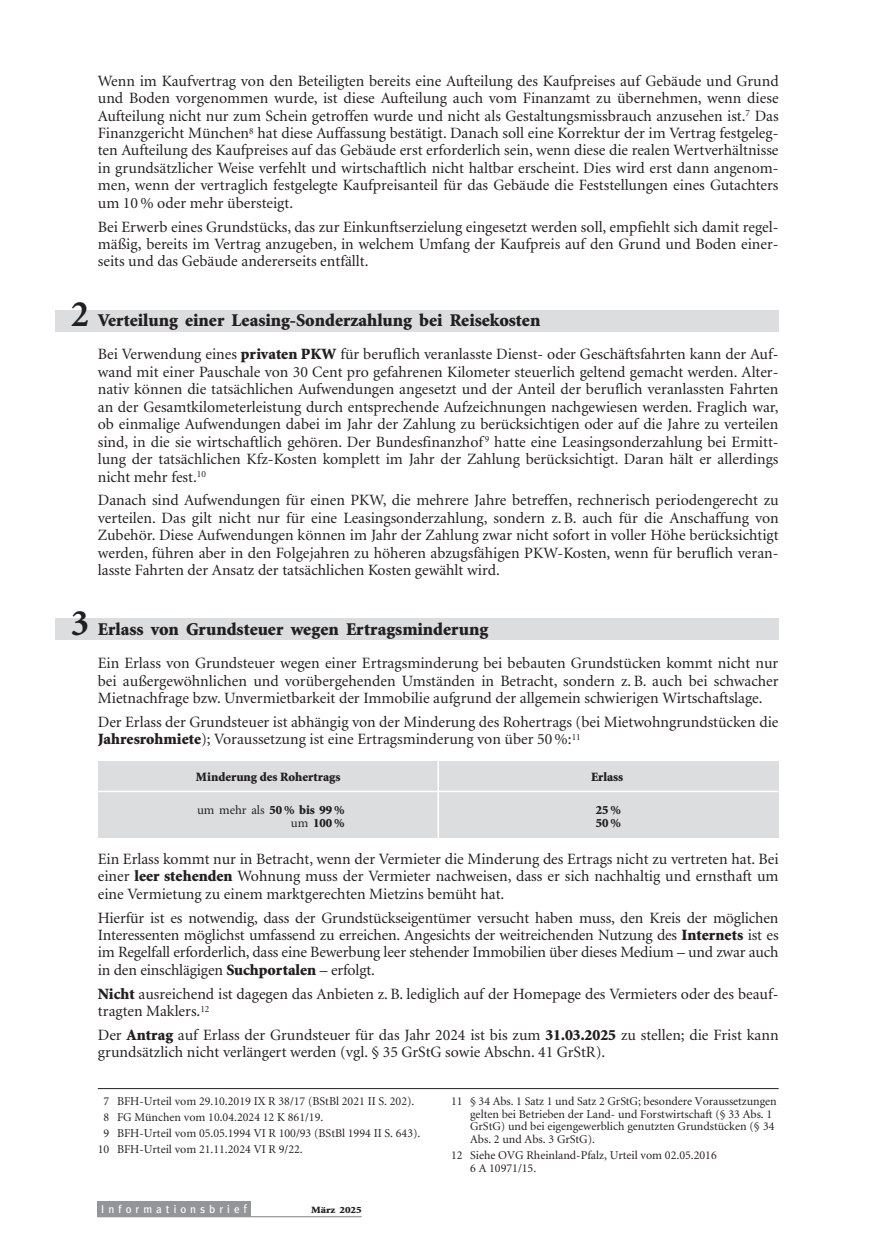
<style>
.page{position:relative;width:885px;height:1259px;background:#fff}
.page>*{position:absolute;margin:0;border:0;box-sizing:border-box;transform-origin:0 0}
.t1{font:900 18px "Minion";color:#231f20}
.t2{font:15.75px/17.4px "Minion";color:#231f20;text-align:justify}
.t3{font:900 12.75px "Minion";color:#231f20}
.t4{font:12.75px "Minion";color:#231f20}
.t5{font:12px/12.8px "Minion";color:#231f20}
.t6{font:11.25px "Meta";letter-spacing:.36em;color:#fff}
.t7{font:900 9.6px "Minion";color:#231f20;scale:1.15 1}
.s1{font-weight:700;font-size:37.5px}
.s2{font-weight:900}
.s3{font-weight:400}
.s4{font-size:12px}
</style>
<div class="page">
<div style="left:98px;top:761px;width:680px;height:77px;background:#dcddde"></div>
<hr style="left:437px;top:759px;width:2px;height:81px;background:#fff">
<div style="left:55px;top:310px;width:723px;height:21px;background:#dcddde"></div>
<div style="left:55px;top:619px;width:723px;height:21px;background:#dcddde"></div>
<div style="left:98px;top:1200px;width:153px;height:16px;background:#939598"></div>
<hr style="left:98px;top:1216px;width:263px;height:1px;background:#939598">
<hr style="left:98px;top:790px;width:680px;height:2px;background:#fff">
<hr style="left:98px;top:1088px;width:680px;height:1px;background:#231f20">
<p class="t2" style="left:98px;top:73px;width:682px">Wenn im Kaufvertrag von den Beteiligten bereits eine Aufteilung des Kaufpreises auf Gebäude und Grund und Boden vorgenommen wurde, ist diese Aufteilung auch vom Finanzamt zu übernehmen, wenn diese Aufteilung nicht nur zum Schein getroffen wurde und nicht als Gestaltungsmissbrauch anzusehen ist.<sup>7</sup> Das Finanzgericht München<sup>8</sup> hat diese Auffassung bestätigt. Danach soll eine Korrektur der im Vertrag festgeleg&shy;ten Aufteilung des Kaufpreises auf das Gebäude erst erforderlich sein, wenn diese die realen Wertverhältnisse in grundsätzlicher Weise verfehlt und wirtschaftlich nicht haltbar erscheint. Dies wird erst dann angenom&shy;men, wenn der vertraglich festgelegte Kaufpreisanteil für das Gebäude die Feststellungen eines Gutachters um 10 % oder mehr übersteigt.</p>
<p class="t2" style="left:98px;top:219px;width:682px">Bei Erwerb eines Grundstücks, das zur Einkunftserzielung eingesetzt werden soll, empfiehlt sich damit regel&shy;mäßig, bereits im Vertrag anzugeben, in welchem Umfang der Kaufpreis auf den Grund und Boden einer&shy;seits und das Gebäude andererseits entfällt.</p>
<p class="t1" style="left:71px;top:313px;width:471px"><span class="s1">2</span> Verteilung einer Leasing-Sonderzahlung bei Reisekosten</p>
<p class="t2" style="left:98px;top:347px;width:682px">Bei Verwendung eines <span class="s2">privaten PKW</span> für beruflich veranlasste Dienst- oder Geschäftsfahrten kann der Auf&shy;wand mit einer Pauschale von 30 Cent pro gefahrenen Kilometer steuerlich geltend gemacht werden. Alter&shy;nativ können die tatsächlichen Aufwendungen angesetzt und der Anteil der beruflich veranlassten Fahrten an der Gesamtkilometerleistung durch entsprechende Aufzeichnungen nachgewiesen werden. Fraglich war, ob einmalige Aufwendungen dabei im Jahr der Zahlung zu berücksichtigen oder auf die Jahre zu verteilen sind, in die sie wirtschaftlich gehören. Der Bundesfinanzhof <sup>9</sup> hatte eine Leasingsonderzahlung bei Ermitt&shy;lung der tatsächlichen Kfz-Kosten komplett im Jahr der Zahlung berücksichtigt. Daran hält er allerdings nicht mehr fest.<sup>10</sup></p>
<p class="t2" style="left:98px;top:493px;width:682px">Danach sind Aufwendungen für einen PKW, die mehrere Jahre betreffen, rechnerisch periodengerecht zu verteilen. Das gilt nicht nur für eine Leasingsonderzahlung, sondern z. B. auch für die Anschaffung von Zubehör. Diese Aufwendungen können im Jahr der Zahlung zwar nicht sofort in voller Höhe berücksichtigt werden, führen aber in den Folgejahren zu höheren abzugsfähigen PKW-Kosten, wenn für beruflich veran&shy;lasste Fahrten der Ansatz der tatsächlichen Kosten gewählt wird.</p>
<p class="t1" style="left:71px;top:622px;width:419px"><span class="s1">3</span> Erlass von Grundsteuer wegen Ertragsminderung</p>
<p class="t2" style="left:98px;top:655px;width:682px">Ein Erlass von Grundsteuer wegen einer Ertragsminderung bei bebauten Grundstücken kommt nicht nur bei außergewöhnlichen und vorübergehenden Umständen in Betracht, sondern z. B. auch bei schwacher Mietnachfrage bzw. Unvermietbarkeit der Immobilie aufgrund der allgemein schwierigen Wirtschaftslage.</p>
<p class="t2" style="left:98px;top:714px;width:682px">Der Erlass der Grundsteuer ist abhängig von der Minderung des Rohertrags (bei Mietwohngrundstücken die<br><span class="s2">Jahresrohmiete</span>); Voraussetzung ist eine Ertragsminderung von über 50 %:<sup>11</sup></p>
<p class="t3" style="left:196px;top:772px;width:146px">Minderung des Rohertrags</p>
<p class="t3" style="left:591px;top:772px;width:34px">Erlass</p>
<p class="t4" style="left:197px;top:804px;width:149px">um mehr als <span class="s2">50 % bis 99 %</span></p>
<p class="t3" style="left:595px;top:804px;width:27px">25%</p>
<p class="t3" style="left:291px;top:818px;width:55px"><span class="s3">um</span> 100 %</p>
<p class="t3" style="left:595px;top:818px;width:27px">50%</p>
<p class="t2" style="left:98px;top:851px;width:682px">Ein Erlass kommt nur in Betracht, wenn der Vermieter die Minderung des Ertrags nicht zu vertreten hat. Bei einer <span class="s2">leer stehenden</span> Wohnung muss der Vermieter nachweisen, dass er sich nachhaltig und ernsthaft um eine Vermietung zu einem marktgerechten Mietzins bemüht hat.</p>
<p class="t2" style="left:98px;top:910px;width:682px">Hierfür ist es notwendig, dass der Grundstückseigentümer versucht haben muss, den Kreis der möglichen Interessenten möglichst umfassend zu erreichen. Angesichts der weitreichenden Nutzung des <span class="s2">Internets</span> ist es im Regelfall erforderlich, dass eine Bewerbung leer stehender Immobilien über dieses Medium – und zwar auch in den einschlägigen <span class="s2">Suchportalen</span> – erfolgt.</p>
<p class="t2" style="left:98px;top:986px;width:682px"><span class="s2">Nicht</span> ausreichend ist dagegen das Anbieten z. B. lediglich auf der Homepage des Vermieters oder des beauf&shy;tragten Maklers.<sup>12</sup></p>
<p class="t2" style="left:98px;top:1027px;width:682px">Der <span class="s2">Antrag</span> auf Erlass der Grundsteuer für das Jahr 2024 ist bis zum <span class="s2">31.03.2025</span> zu stellen; die Frist kann grundsätzlich nicht verlängert werden (vgl. § 35 GrStG sowie Abschn. 41 GrStR).</p>
<p class="t5" style="left:104px;top:1095px;width:312px">7 BFH-Urteil vom 29.10.2019 IX R 38/17 (BStBl 2021 II S. 202).</p>
<p class="t5" style="left:104px;top:1111px;width:221px">8 FG München vom 10.04.2024 12 K 861/19.</p>
<p class="t5" style="left:104px;top:1127px;width:318px">9 BFH-Urteil vom 05.05.1994 VI R 100/93 (BStBl 1994 II S. 643).</p>
<p class="t5" style="left:98px;top:1143px;width:206px">10 BFH-Urteil vom 21.11.2024 VI R 9/22.</p>
<p class="t5" style="left:470px;top:1095px;width:308px;text-indent:-19px">11 § 34 Abs. 1 Satz 1 und Satz 2 GrStG; besondere Voraussetzungen gelten bei Betrieben der Land- und Forstwirtschaft (§ 33 Abs. 1<br>GrStG) und bei eigengewerblich genutzten Grundstücken (§ 34<br>Abs. 2 und Abs. 3 GrStG).</p>
<p class="t5" style="left:470px;top:1150px;width:248px;text-indent:-19px">12 Siehe OVG Rheinland-Pfalz, Urteil vom 02.05.2016<br>6 A 10971/15.</p>
<p class="t6" style="left:101px;top:1202px;width:147px">Informationsbrie<span class="s4">f</span></p>
<p class="t7" style="left:311px;top:1206px;width:46px">März 2025</p>
</div>
